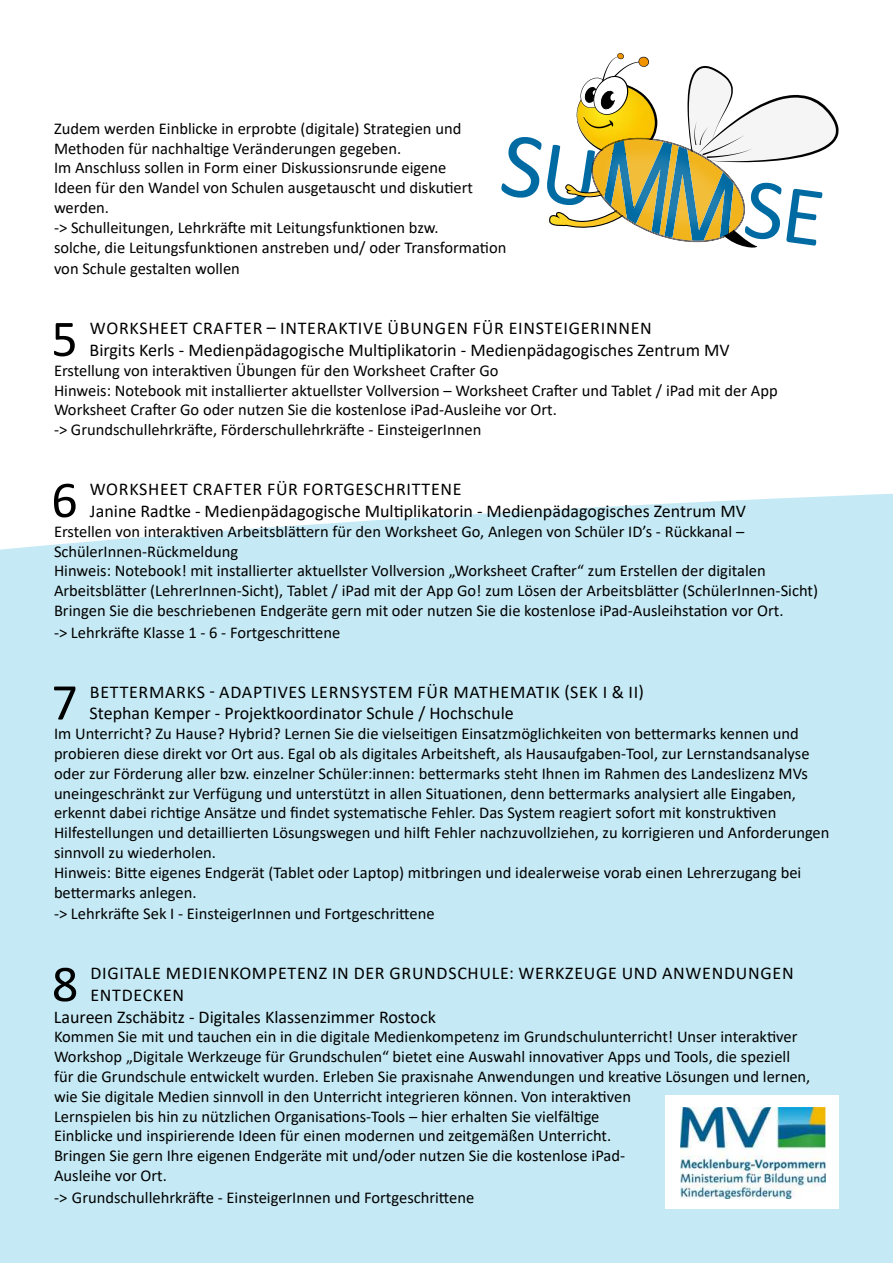
<style>
.page{position:relative;width:893px;height:1263px;background:#fff}
.page>*{position:absolute;margin:0;border:0;box-sizing:border-box;transform-origin:0 0}
.t1{font:52.05px "Calibri";color:#000}
.t2{font:18px/21.6px "Calibri";color:#000}
.t3{font:18px "Calibri";letter-spacing:.04em;color:#000}
.t4{font:16.5px/19.8px "Calibri";color:#000}
</style>
<div class="page">
<div style="left:0;top:494px;width:893px;height:769px;background:#c6eaf5"></div>
<div style="left:666px;top:1095px;width:173px;height:114px;background:#fff"></div>
<img style="left:680px;top:1107px;width:145px;height:91px">
<svg style="left:549px;top:53px;width:290px;height:195px"></svg>
<p class="t4" style="left:54px;top:118px;width:454px">Zudem werden Einblicke in erprobte (digitale) Strategien und Methoden für nachhal琀椀ge Veränderungen gegeben.<br>Im Anschluss sollen in Form einer Diskussionsrunde eigene<br>Ideen für den Wandel von Schulen ausgetauscht und disku琀椀ert werden.<br>-&gt; Schulleitungen, Lehrkrä昀琀e mit Leitungsfunk琀椀onen bzw.<br>solche, die Leitungsfunk琀椀onen anstreben und/ oder Transforma琀椀on</p>
<p class="t4" style="left:54px;top:258px;width:187px">von Schule gestalten wollen</p>
<h1 class="t1" style="left:51px;top:321px;width:28px">5</h1>
<p class="t2" style="left:90px;top:317px;width:642px">WORKSHEET CRAFTER – INTERAKTIVE ÜBUNGEN FÜR EINSTEIGERINNEN<br>Birgits Kerls - Medienpädagogische Mul琀椀plikatorin - Medienpädagogisches Zentrum MV</p>
<p class="t4" style="left:54px;top:360px;width:725px">Erstellung von interak琀椀ven Übungen für den Worksheet Cra昀琀er Go<br>Hinweis: Notebook mit installierter aktuellster Vollversion – Worksheet Cra昀琀er und Tablet / iPad mit der App Worksheet Cra昀琀er Go oder nutzen Sie die kostenlose iPad-Ausleihe vor Ort.<br>-&gt; Grundschullehrkrä昀琀e, Förderschullehrkrä昀琀e - EinsteigerInnen</p>
<h1 class="t1" style="left:51px;top:482px;width:28px">6</h1>
<p class="t2" style="left:90px;top:478px;width:658px">WORKSHEET CRAFTER FÜR FORTGESCHRITTENE<br>Janine Radtke - Medienpädagogische Mul琀椀plikatorin - Medienpädagogisches Zentrum MV</p>
<p class="t4" style="left:54px;top:521px;width:766px">Erstellen von interak琀椀ven Arbeitsblä琀琀ern für den Worksheet Go, Anlegen von Schüler ID’s - Rückkanal – SchülerInnen-Rückmeldung<br>Hinweis: Notebook! mit installierter aktuellster Vollversion „Worksheet Cra昀琀er“ zum Erstellen der digitalen Arbeitsblä琀琀er (LehrerInnen-Sicht), Tablet / iPad mit der App Go! zum Lösen der Arbeitsblä琀琀er (SchülerInnen-Sicht)<br>Bringen Sie die beschriebenen Endgeräte gern mit oder nutzen Sie die kostenlose iPad-Ausleihsta琀椀on vor Ort.</p>
<p class="t4" style="left:54px;top:622px;width:288px">-&gt; Lehrkrä昀琀e Klasse 1 - 6 - Fortgeschri琀琀ene</p>
<h1 class="t1" style="left:51px;top:666px;width:28px">7</h1>
<p class="t2" style="left:90px;top:681px;width:556px">BETTERMARKS - ADAPTIVES LERNSYSTEM FÜR MATHEMATIK (SEK I &amp; II)<br>Stephan Kemper - Projektkoordinator Schule / Hochschule</p>
<p class="t4" style="left:54px;top:723px;width:777px">Im Unterricht? Zu Hause? Hybrid? Lernen Sie die vielsei琀椀gen Einsatzmöglichkeiten von be琀琀ermarks kennen und probieren diese direkt vor Ort aus. Egal ob als digitales Arbeitshe昀琀, als Hausaufgaben-Tool, zur Lernstandsanalyse oder zur Förderung aller bzw. einzelner Schüler:innen: be琀琀ermarks steht Ihnen im Rahmen des Landeslizenz MVs uneingeschränkt zur Verfügung und unterstützt in allen Situa琀椀onen, denn be琀琀ermarks analysiert alle Eingaben, erkennt dabei rich琀椀ge Ansätze und 昀椀ndet systema琀椀sche Fehler. Das System reagiert sofort mit konstruk琀椀ven Hilfestellungen und detaillierten Lösungswegen und hil昀琀 Fehler nachzuvollziehen, zu korrigieren und Anforderungen sinnvoll zu wiederholen.<br>Hinweis: Bi琀琀e eigenes Endgerät (Tablet oder Laptop) mitbringen und idealerweise vorab einen Lehrerzugang bei<br>be琀琀ermarks anlegen.</p>
<p class="t4" style="left:54px;top:903px;width:382px">-&gt; Lehrkrä昀琀e Sek I - EinsteigerInnen und Fortgeschri琀琀ene</p>
<h1 class="t1" style="left:52px;top:948px;width:28px">8</h1>
<p class="t3" style="left:90px;top:961px;width:705px">DIGITALE MEDIENKOMPETENZ IN DER GRUNDSCHULE: WERKZEUGE UND ANWENDUNGEN</p>
<p class="t3" style="left:90px;top:989px;width:95px">ENTDECKEN</p>
<p class="t2" style="left:54px;top:1005px;width:383px">Laureen Zschäbitz - Digitales Klassenzimmer Rostock</p>
<p class="t4" style="left:54px;top:1027px;width:758px">Kommen Sie mit und tauchen ein in die digitale Medienkompetenz im Grundschulunterricht! Unser interak琀椀ver Workshop „Digitale Werkzeuge für Grundschulen“ bietet eine Auswahl innova琀椀ver Apps und Tools, die speziell für die Grundschule entwickelt wurden. Erleben Sie praxisnahe Anwendungen und krea琀椀ve Lösungen und lernen, wie Sie digitale Medien sinnvoll in den Unterricht integrieren können. Von interak琀椀ven<br>Lernspielen bis hin zu nützlichen Organisa琀椀ons-Tools – hier erhalten Sie vielfäl琀椀ge<br>Einblicke und inspirierende Ideen für einen modernen und zeitgemäßen Unterricht.<br>Bringen Sie gern Ihre eigenen Endgeräte mit und/oder nutzen Sie die kostenlose iPad-<br>Ausleihe vor Ort.</p>
<p class="t4" style="left:54px;top:1187px;width:422px">-&gt; Grundschullehrkrä昀琀e - EinsteigerInnen und Fortgeschri琀琀ene</p>
</div>
